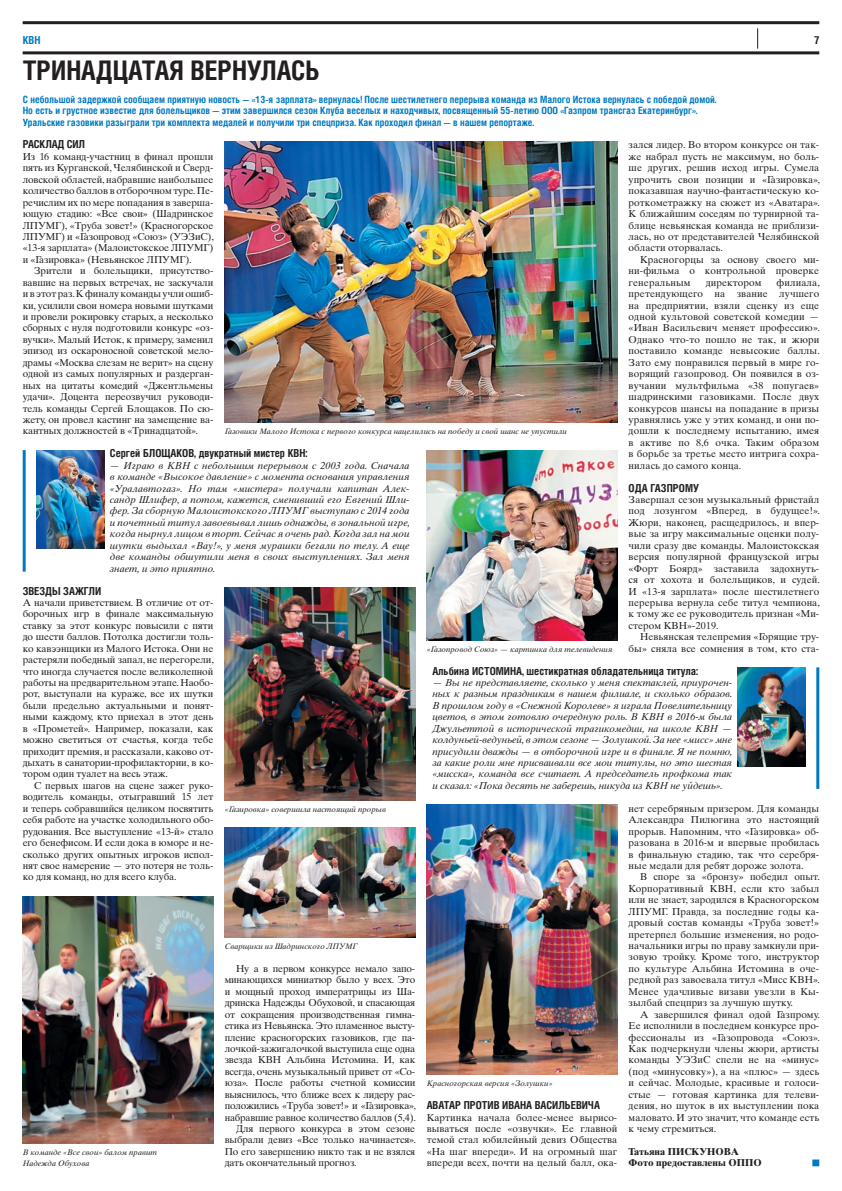
<style>
.page{position:relative;width:842px;height:1191px;background:#fff}
.page>*{position:absolute;margin:0;border:0;box-sizing:border-box;transform-origin:0 0}
.TITLE-27{font:700 27px "Helios Cond";color:#231f20}
.ПодЗаг{font:700 11px "Helios Cond";color:#231f20}
.t1{font:700 11px "Helios Cond";color:#007ac2}
.Без_абзаца{font:10px/11.4px "Times Ten C";letter-spacing:.005em;color:#231f20;text-align:justify}
.Без_абзаца-2{font:italic 10px/11.4px "Times Ten C";letter-spacing:-.005em;color:#231f20;text-align:justify}
.LIDER{font:700 10px/11.4px "Helios Cond";color:#007ac2}
.Автор_Фото{font:700 10px "Times Ten C";color:#231f20}
.Автор{font:700 10px "Times Ten C";color:#231f20}
.Фото-Подпись{font:italic 8px/11.4px "Times Ten C";color:#231f20}
</style>
<div class="page">
<hr style="left:23px;top:21px;width:796px;height:3px;background:#231f20">
<hr style="left:23px;top:51px;width:796px;height:3px;background:#231f20">
<svg style="left:757px;top:28px;width:1px;height:21px"></svg>
<div style="left:812px;top:1159px;width:7px;height:7px;background:#007ac2"></div>
<img style="left:427px;top:450px;width:190px;height:190px">
<img style="left:225px;top:587px;width:190px;height:213px">
<img style="left:225px;top:827px;width:190px;height:110px">
<img style="left:23px;top:896px;width:190px;height:247px">
<img style="left:427px;top:804px;width:190px;height:270px">
<img style="left:225px;top:142px;width:392px;height:281px">
<hr style="left:23px;top:450px;width:3px;height:121px;background:#007ac2">
<img style="left:37px;top:450px;width:67px;height:99px">
<hr style="left:816px;top:667px;width:3px;height:122px;background:#007ac2">
<img style="left:738px;top:667px;width:67px;height:99px">
<p class="t1" style="left:23px;top:33px;width:19px">КВН</p>
<p class="ПодЗаг" style="left:814px;top:33px;width:7px">7</p>
<p class="TITLE-27" style="left:23px;top:54px;width:299px">ТРИНАДЦАТАЯ ВЕРНУЛАСЬ</p>
<p class="LIDER" style="left:23px;top:93px;width:695px">С небольшой задержкой сообщаем приятную новость — «13-я зарплата» вернулась! После шестилетнего перерыва команда из Малого Истока вернулась с победой домой.<br>Но есть и грустное известие для болельщиков — этим завершился сезон Клуба веселых и находчивых, посвященный 55-летию ООО «Газпром трансгаз Екатеринбург».<br>Уральские газовики разыграли три комплекта медалей и получили три спецприза. Как проходил финал — в нашем репортаже.</p>
<p class="ПодЗаг" style="left:23px;top:138px;width:64px">РАСКЛАД СИЛ</p>
<p class="Без_абзаца" style="left:23px;top:151px;width:193px">Из 16 команд-участниц в финал прошли пять из Курганской, Челябинской и Сверд&shy;ловской областей, набравшие наибольшее количество баллов в отборочном туре. Пе&shy;речислим их по мере попадания в заверша&shy;ющую стадию: «Все свои» (Шадринское ЛПУМГ), «Труба зовет!» (Красногорское ЛПУМГ) и «Газопровод «Союз» (УЭЗиС), «13-я зарплата» (Малоистокское ЛПУМГ) и «Газировка» (Невьянское ЛПУМГ).</p>
<p class="Без_абзаца" style="left:23px;top:265px;width:192px;text-indent:11px">Зрители и болельщики, присутство&shy;вавшие на первых встречах, не заскучали и в этот раз. К финалу команды учли ошиб&shy;ки, усилили свои номера новыми шутками и провели рокировку старых, а несколько сборных с нуля подготовили конкурс «оз&shy;вучки». Малый Исток, к примеру, заменил эпизод из оскароносной советской мело&shy;драмы «Москва слезам не верит» на сцену одной из самых популярных и раздерган&shy;ных на цитаты комедий «Джентльмены удачи». Доцента переозвучил руководи&shy;тель команды Сергей Блощаков. По сю&shy;жету, он провел кастинг на замещение ва&shy;кантных должностей в «Тринадцатой».</p>
<p class="Без_абзаца" style="left:629px;top:139px;width:193px">зался лидер. Во втором конкурсе он так&shy;же набрал пусть не максимум, но боль&shy;ше других, решив исход игры. Сумела упрочить свои позиции и «Газировка», показавшая научно-фантастическую ко&shy;роткометражку на сюжет из «Аватара».<br>К ближайшим соседям по турнирной та&shy;блице невьянская команда не приблизи&shy;лась, но от представителей Челябинской области оторвалась.</p>
<p class="Без_абзаца" style="left:629px;top:254px;width:192px;text-indent:11px">Красногорцы за основу своего ми&shy;ни-фильма о контрольной проверке генеральным</p>
<p class="Без_абзаца" style="left:629px;top:277px;width:193px;text-indent:148px">филиала, претендующего на звание лучшего на предприятии, взяли сценку из еще одной культовой советской комедии — «Иван Васильевич меняет профессию».<br>Однако что-то пошло не так, и жюри поставило команде невысокие баллы.<br>Зато ему понравился первый в мире го&shy;ворящий газопровод. Он появился в оз&shy;вучании мультфильма «38 попугаев» шадринскими газовиками. После двух конкурсов шансы на попадание в призы уравнялись уже у этих команд, и они по&shy;дошли к последнему испытанию, имея в активе по 8,6 очка. Таким образом в борьбе за третье место интрига сохра&shy;нилась до самого конца.</p>
<p class="ПодЗаг" style="left:629px;top:481px;width:72px">ОДА ГАЗПРОМУ</p>
<p class="Без_абзаца" style="left:629px;top:494px;width:193px">Завершал сезон музыкальный фристайл под лозунгом «Вперед, в будущее!».<br>Жюри, наконец, расщедрилось, и впер&shy;вые за игру максимальные оценки полу&shy;чили сразу две команды. Малоистокская версия популярной французской игры «Форт Боярд» заставила задохнуть&shy;ся от хохота и болельщиков, и судей.<br>И «13-я зарплата» после шестилетнего перерыва вернула себе титул чемпиона, к тому же ее руководитель признан «Ми&shy;стером КВН»-2019.</p>
<p class="Без_абзаца" style="left:629px;top:631px;width:192px;text-align:right">Невьянская телепремия «Горящие тру&shy;бы» сняла все сомнения в том, кто ста-</p>
<p class="Без_абзаца" style="left:706px;top:277px;width:57px">директором</p>
<p class="Фото-Подпись" style="left:225px;top:426px;width:344px">Газовики Малого Истока с первого конкурса нацелились на победу и свой шанс не упустили</p>
<p class="ПодЗаг" style="left:110px;top:447px;width:199px">Сергей БЛОЩАКОВ, двукратный мистер КВН:</p>
<p class="Без_абзаца-2" style="left:110px;top:459px;width:302px">— Играю в КВН с небольшим перерывом с 2003 года. Сначала в команде «Высокое давление» с момента основания управления «Уралавтогаз». Но там «мистера» получали капитан Алек&shy;сандр Шлифер, а потом, кажется, сменивший его Евгений Шли&shy;фер. За сборную Малоистокского ЛПУМГ выступаю с 2014 года и почетный титул завоевывал лишь однажды, в зональной игре, когда нырнул лицом в торт. Сейчас я очень рад. Когда зал на мои шутки выдыхал «Вау!», у меня мурашки бегали по телу. А еще две команды обшутили меня в своих выступлениях. Зал меня знает, и это приятно.</p>
<p class="ПодЗаг" style="left:23px;top:584px;width:80px">ЗВЕЗДЫ ЗАЖГЛИ</p>
<p class="Без_абзаца" style="left:23px;top:597px;width:193px">А начали приветствием. В отличие от от&shy;борочных игр в финале максимальную ставку за этот конкурс повысили с пяти до шести баллов. Потолка достигли толь&shy;ко кавээнщики из Малого Истока. Они не растеряли победный запал, не перегорели, что иногда случается после великолепной работы на предварительном этапе. Наобо&shy;рот, выступали на кураже, все их шутки были предельно актуальными и понят&shy;ными каждому, кто приехал в этот день в «Прометей». Например, показали, как можно светиться от счастья, когда тебе приходит премия, и рассказали, каково от&shy;дыхать в санатории-профилактории, в ко&shy;тором один туалет на весь этаж.</p>
<p class="Без_абзаца" style="left:23px;top:780px;width:192px;text-indent:11px">С первых шагов на сцене зажег руко&shy;водитель команды, отыгравший 15 лет и теперь собравшийся целиком посвятить себя работе на участке холодильного обо&shy;рудования. Все выступление «13-й» стало его бенефисом. И если дока в юморе и не&shy;сколько других опытных игроков испол&shy;нят свое намерение — это потеря не толь&shy;ко для команд, но для всего клуба.</p>
<p class="Фото-Подпись" style="left:427px;top:643px;width:187px">«Газопровод Союз» — картинка для телевидения</p>
<p class="ПодЗаг" style="left:432px;top:664px;width:267px">Альбина ИСТОМИНА, шестикратная обладательница титула:</p>
<p class="Без_абзаца-2" style="left:432px;top:677px;width:302px">— Вы не представляете, сколько у меня спектаклей, приурочен&shy;ных к разным праздникам в нашем филиале, и сколько образов.<br>В прошлом году в «Снежной Королеве» я играла Повелительницу цветов, в этом готовлю очередную роль. В КВН в 2016-м была Джульеттой в исторической трагикомедии, на школе КВН — колдуньей-ведуньей, в этом сезоне — Золушкой. За нее «мисс» мне присудили дважды — в отборочной игре и в финале. Я не помню, за какие роли мне присваивали все мои титулы, но это шестая «мисска», команда все считает. А председатель профкома так и сказал: «Пока десять не заберешь, никуда из КВН не уйдешь».</p>
<p class="Без_абзаца" style="left:629px;top:802px;width:192px">нет серебряным призером. Для команды Александра Пилюгина это настоящий прорыв. Напомним, что «Газировка» об&shy;разована в 2016-м и впервые пробилась в финальную стадию, так что серебря&shy;ные медали для ребят дороже золота.</p>
<p class="Без_абзаца" style="left:629px;top:871px;width:193px;text-indent:11px">В споре за «бронзу» победил опыт.<br>Корпоративный КВН, если кто забыл или не знает, зародился в Красногорском ЛПУМГ. Правда, за последние годы ка&shy;дровый состав команды «Труба зовет!» претерпел большие изменения, но родо&shy;начальники игры по праву замкнули при&shy;зовую тройку. Кроме того, инструктор по культуре Альбина Истомина в оче&shy;редной раз завоевала титул «Мисс КВН».<br>Менее удачливые визави увезли в Кы&shy;зылбай спецприз за лучшую шутку.</p>
<p class="Без_абзаца" style="left:629px;top:1008px;width:193px;text-indent:11px">А завершился финал одой Газпрому.<br>Ее исполнили в последнем конкурсе про&shy;фессионалы из «Газопровода «Союз».<br>Как подчеркнули члены жюри, артисты команды УЭЗиС спели не на «минус» (под «минусовку»), а на «плюс» — здесь и сейчас. Молодые, красивые и голоси&shy;стые — готовая картинка для телеви&shy;дения, но шуток в их выступлении пока маловато. И это значит, что команде есть к чему стремиться.</p>
<p class="Автор" style="left:629px;top:1145px;width:112px">Татьяна ПИСКУНОВА</p>
<p class="Автор_Фото" style="left:629px;top:1157px;width:135px">Фото предоставлены ОППО</p>
<p class="Фото-Подпись" style="left:225px;top:803px;width:163px">«Газировка» совершила настоящий прорыв</p>
<p class="Фото-Подпись" style="left:225px;top:940px;width:134px">Сварщики из Шадринского ЛПУМГ</p>
<p class="Без_абзаца" style="left:225px;top:962px;width:193px;text-indent:11px">Ну а в первом конкурсе немало запо&shy;минающихся миниатюр было у всех. Это и мощный проход императрицы из Ша&shy;дринска Надежды Обуховой, и спасающая от сокращения производственная гимна&shy;стика из Невьянска. Это пламенное высту&shy;пление красногорских газовиков, где па&shy;лочкой-зажигалочкой выступила еще одна звезда КВН Альбина Истомина. И, как всегда, очень музыкальный привет от «Со&shy;юза». После работы счетной комиссии выяснилось, что ближе всех к лидеру рас&shy;положились «Труба зовет!» и «Газировка», набравшие равное количество баллов (5,4).</p>
<p class="Без_абзаца" style="left:225px;top:1123px;width:193px;text-indent:11px">Для первого конкурса в этом сезоне выбрали девиз «Все только начинается».<br>По его завершению никто так и не взялся дать окончательный прогноз.</p>
<p class="Фото-Подпись" style="left:427px;top:1077px;width:128px">Красногорская версия «Золушки»</p>
<p class="ПодЗаг" style="left:427px;top:1098px;width:175px">АВАТАР ПРОТИВ ИВАНА ВАСИЛЬЕВИЧА</p>
<p class="Без_абзаца" style="left:427px;top:1111px;width:192px">Картинка начала более-менее вырисо&shy;вываться после «озвучки». Ее главной темой стал юбилейный девиз Общества «На шаг впереди». И на огромный шаг впереди всех, почти на целый балл, ока-</p>
<p class="Фото-Подпись" style="left:23px;top:1146px;width:136px">В команде «Все свои» балом правит<br>Надежда Обухова</p>
</div>
